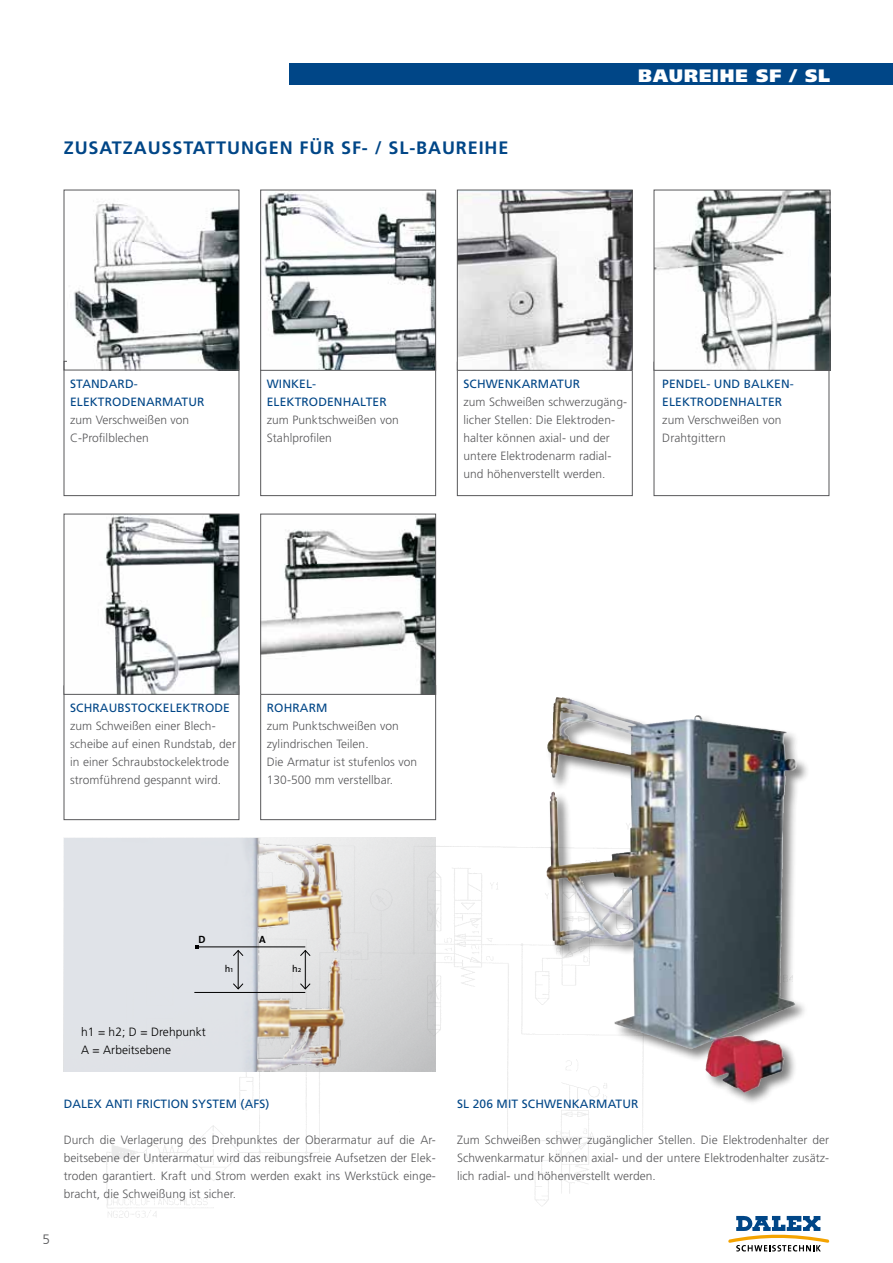
<style>
.page{position:relative;width:893px;height:1263px;background:#fff}
.page>*{position:absolute;margin:0;border:0;box-sizing:border-box;transform-origin:0 0}
.t1{font:700 18px "Frutiger LT Std";letter-spacing:.05em;color:#004687}
.t2{font:900 18px "Frutiger LT Std";color:#fff}
.t3{font:300 13.5px "Frutiger LT";color:#58585a}
.t4{font:300 12px/18px "Frutiger LT Std";letter-spacing:.005em;color:#58585a}
.t5{font:12px "Frutiger LT Std";letter-spacing:.01em;color:#004687}
.t6{font:300 12px/18px "Frutiger LT Std";letter-spacing:.005em;color:#000}
.t7{font:700 10.5px "The Sans";color:#000}
.t8{font:9.75px "The Sans";color:#000}
.s1{font-size:7.5px}
</style>
<div class="page">
<div style="left:289px;top:64px;width:604px;height:21px;background:#004687"></div>
<svg style="left:728px;top:1216px;width:101px;height:35px"></svg>
<div style="left:260px;top:685px;width:176px;height:135px;background:#fff;border:1px solid #58585a"></div>
<div style="left:64px;top:686px;width:175px;height:134px;background:#fff;border:1px solid #58585a"></div>
<div style="left:654px;top:362px;width:175px;height:134px;background:#fff;border:1px solid #58585a"></div>
<div style="left:457px;top:362px;width:175px;height:134px;background:#fff;border:1px solid #58585a"></div>
<div style="left:260px;top:361px;width:176px;height:135px;background:#fff;border:1px solid #58585a"></div>
<div style="left:64px;top:361px;width:175px;height:135px;background:#fff;border:1px solid #58585a"></div>
<img style="left:64px;top:838px;width:301px;height:234px">
<hr style="left:197px;top:946px;width:108px;height:1px;background:#000">
<hr style="left:194px;top:992px;width:111px;height:1px;background:#000">
<hr style="left:305px;top:950px;width:1px;height:39px;background:#000">
<svg style="left:299px;top:949px;width:12px;height:8px"></svg>
<svg style="left:299px;top:983px;width:12px;height:7px"></svg>
<hr style="left:238px;top:950px;width:1px;height:39px;background:#000">
<svg style="left:232px;top:949px;width:12px;height:8px"></svg>
<svg style="left:232px;top:983px;width:12px;height:7px"></svg>
<img style="left:67px;top:203px;width:170px;height:165px">
<div style="left:64px;top:190px;width:175px;height:180px;border:1px solid #58585a"></div>
<img style="left:262px;top:192px;width:172px;height:177px">
<div style="left:260px;top:190px;width:176px;height:181px;border:1px solid #58585a"></div>
<img style="left:66px;top:516px;width:171px;height:177px">
<div style="left:64px;top:514px;width:175px;height:181px;border:1px solid #58585a"></div>
<img style="left:262px;top:517px;width:172px;height:176px">
<div style="left:260px;top:514px;width:176px;height:181px;border:1px solid #58585a"></div>
<img style="left:656px;top:192px;width:172px;height:177px">
<div style="left:654px;top:190px;width:176px;height:181px;border:1px solid #58585a"></div>
<img style="left:459px;top:192px;width:171px;height:177px">
<div style="left:457px;top:190px;width:175px;height:181px;border:1px solid #58585a"></div>
<div style="left:545px;top:696px;width:266px;height:411px;background:#000;opacity:.5"></div>
<img style="left:547px;top:699px;width:85px;height:166px">
<h1 class="t1" style="left:64px;top:137px;width:446px">ZUSATZAUSSTATTUNG EN Für SF- / SL-BAUREIHE</h1>
<h1 class="t2" style="left:638px;top:64px;width:30px">BAUREIHE</h1>
<h1 class="t2" style="left:756px;top:64px;width:76px">SF / SL</h1>
<p class="t5" style="left:70px;top:377px;width:9px">STANDARD</p>
<p class="t5" style="left:134px;top:377px;width:5px">-</p>
<p class="t5" style="left:70px;top:395px;width:9px">ELEKTRODENARMAT</p>
<p class="t5" style="left:188px;top:395px;width:15px">UR</p>
<p class="t4" style="left:70px;top:411px;width:121px">zum Verschweißen von<br>C-Profilblechen</p>
<p class="t5" style="left:267px;top:377px;width:9px">WINKEL</p>
<p class="t5" style="left:312px;top:377px;width:5px">-</p>
<p class="t5" style="left:267px;top:395px;width:9px">ELEKTRODENHALTER</p>
<p class="t4" style="left:267px;top:411px;width:133px">zum Punktschweißen von<br>Stahlprofilen</p>
<p class="t5" style="left:463px;top:377px;width:8px">SCH</p>
<p class="t5" style="left:486px;top:377px;width:22px">WENKARMAT</p>
<p class="t5" style="left:564px;top:377px;width:15px">UR</p>
<p class="t4" style="left:463px;top:393px;width:165px">zum Schweißen schwerzugäng&shy;licher Stellen: Die Elektroden&shy;halter können axial- und der untere Elektrodenarm radial&shy;und höhenverstellt werden.</p>
<p class="t5" style="left:662px;top:377px;width:9px">PENDEL</p>
<p class="t5" style="left:706px;top:377px;width:46px">- UND BALKEN</p>
<p class="t5" style="left:790px;top:377px;width:5px">-</p>
<p class="t5" style="left:662px;top:395px;width:9px">ELEKTRODENHALTER</p>
<p class="t4" style="left:662px;top:411px;width:121px">zum Verschweißen von<br>Drahtgittern</p>
<p class="t5" style="left:70px;top:701px;width:16px">SCHRA</p>
<p class="t5" style="left:109px;top:701px;width:18px">UBSTOCKELEKTRODE</p>
<p class="t4" style="left:70px;top:717px;width:167px">zum Schweißen einer Blech&shy;scheibe auf einen Rundstab, der in einer Schraubstockelektrode stromführend gespannt wird.</p>
<p class="t5" style="left:267px;top:701px;width:18px">ROHRARM</p>
<p class="t4" style="left:267px;top:717px;width:152px">zum Punktschweißen von zylindrischen Teilen.<br>Die Armatur ist stufenlos von<br>130-500 mm verstellbar.</p>
<p class="t7" style="left:198px;top:930px;width:9px">D</p>
<p class="t7" style="left:259px;top:930px;width:8px">A</p>
<p class="t8" style="left:225px;top:961px;width:10px">h<span class="s1">1</span></p>
<p class="t8" style="left:292px;top:961px;width:11px">h<span class="s1">2</span></p>
<p class="t6" style="left:81px;top:1023px;width:126px">h1 = h2; D = Drehpunkt<br>A = Arbeitsebene</p>
<p class="t3" style="left:43px;top:1232px;width:9px">5</p>
<p class="t5" style="left:64px;top:1097px;width:57px">DALEX ANTI</p>
<p class="t5" style="left:136px;top:1097px;width:14px">FRICTION</p>
<p class="t5" style="left:192px;top:1097px;width:23px">SYSTEM</p>
<p class="t5" style="left:241px;top:1097px;width:30px">(AFS)</p>
<p class="t4" style="left:64px;top:1131px;width:374px;text-align:justify">Durch die Verlagerung des Drehpunktes der Oberarmatur auf die Ar&shy;beitsebene der Unterarmatur wird das reibungsfreie Aufsetzen der Elek&shy;troden garantiert. Kraft und Strom werden exakt ins Werkstück einge&shy;bracht, die Schweißung ist sicher.</p>
<p class="t5" style="left:457px;top:1097px;width:48px">SL 206 MIT</p>
<p class="t5" style="left:522px;top:1097px;width:16px">SCHWENKARMAT</p>
<p class="t5" style="left:622px;top:1097px;width:15px">UR</p>
<p class="t4" style="left:457px;top:1131px;width:374px;text-align:justify">Zum Schweißen schwer zugänglicher Stellen. Die Elektrodenhalter der Schwenkarmatur können axial- und der untere Elektrodenhalter zusätz&shy;lich radial- und höhenverstellt werden.</p>
</div>
